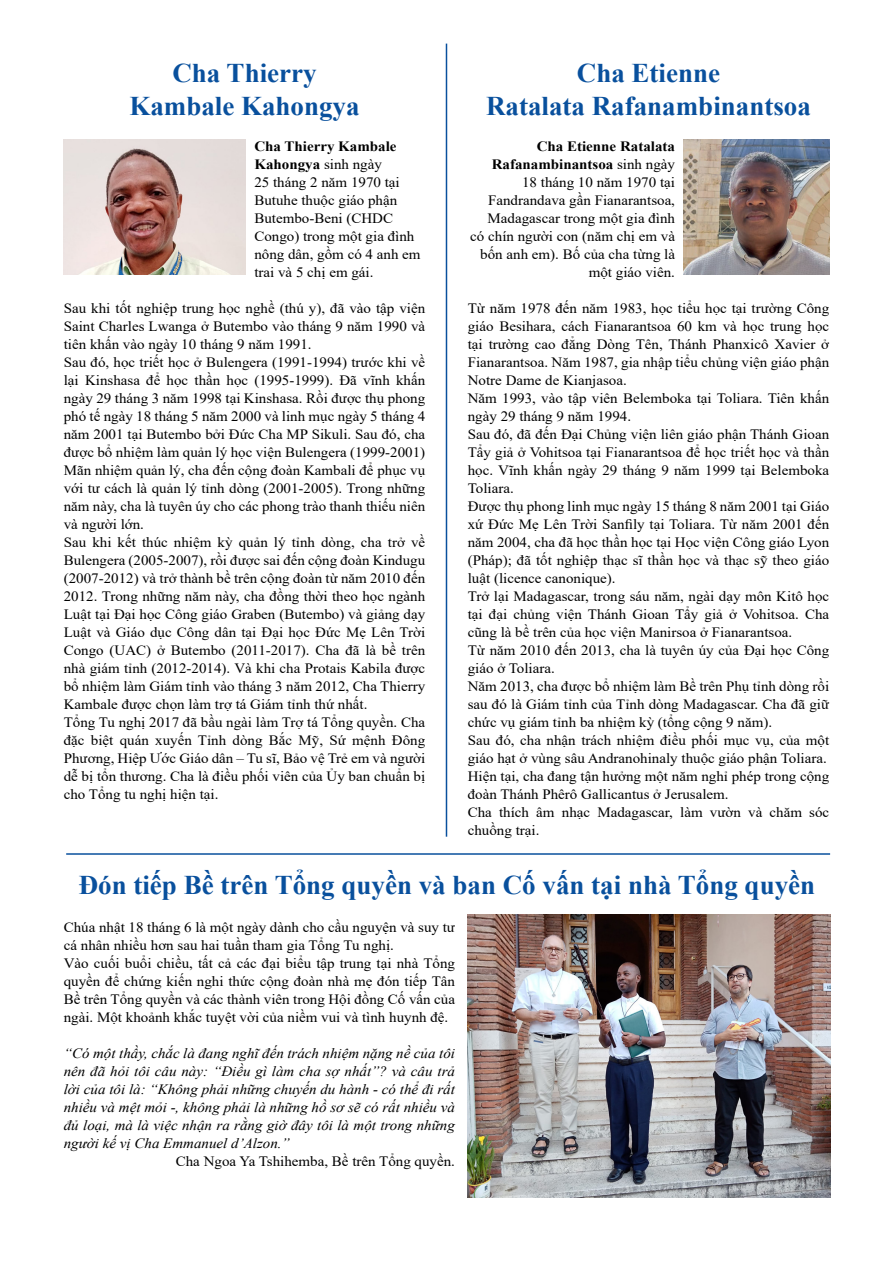
<style>
.page{position:relative;width:893px;height:1263px;background:#fff}
.page>*{position:absolute;margin:0;border:0;box-sizing:border-box;transform-origin:0 0}
._1_titolo_articolo{font:700 27px "Times New Roman";color:#09509d}
.Normale{font:14.25px/18px "Times New Roman";color:#000;text-align:justify;scale:1.05 1}
.Normale-2{font:italic 14.25px/18px "Times New Roman";color:#000;text-align:justify;scale:1.05 1}
.s1{font-weight:700}
</style>
<div class="page">
<img style="left:684px;top:139px;width:145px;height:136px">
<img style="left:64px;top:139px;width:182px;height:136px">
<hr style="left:66px;top:853px;width:764px;height:2px;background:#09509d">
<hr style="left:446px;top:44px;width:1px;height:793px;background:#09509d">
<img style="left:468px;top:914px;width:362px;height:283px">
<p class="_1_titolo_articolo" style="left:172px;top:54px;width:146px">Cha Thierry</p>
<p class="_1_titolo_articolo" style="left:129px;top:86px;width:232px">Kambale Kahongya</p>
<p class="Normale" style="left:254px;top:137px;width:160px;text-align:left"><span class="s1">Cha Thierry Kambale<br>Kahongya</span> sinh ngày<br>25 tháng 2 năm 1970 tại<br>Butuhe thuộc giáo phận<br>Butembo-Beni (CHDC<br>Congo) trong một gia đình nông dân, gồm có 4 anh em trai và 5 chị em gái.</p>
<p class="Normale" style="left:64px;top:299px;width:346px">Sau khi tốt nghiệp trung học nghề (thú y), đã vào tập viện Saint Charles Lwanga ở Butembo vào tháng 9 năm 1990 và tiên khấn vào ngày 10 tháng 9 năm 1991.</p>
<p class="Normale" style="left:64px;top:353px;width:346px">Sau đó, học triết học ở Bulengera (1991-1994) trước khi về lại Kinshasa để học thần học (1995-1999). Đã vĩnh khấn ngày 29 tháng 3 năm 1998 tại Kinshasa. Rồi được thụ phong phó tế ngày 18 tháng 5 năm 2000 và linh mục ngày 5 tháng 4 năm 2001 tại Butembo bởi Đức Cha MP Sikuli. Sau đó, cha được bổ nhiệm làm quản lý học viện Bulengera (1999-2001)</p>
<p class="Normale" style="left:64px;top:461px;width:346px">Mãn nhiệm quản lý, cha đến cộng đoàn Kambali để phục vụ với tư cách là quản lý tỉnh dòng (2001-2005). Trong những năm này, cha là tuyên úy cho các phong trào thanh thiếu niên và người lớn.</p>
<p class="Normale" style="left:64px;top:533px;width:346px">Sau khi kết thúc nhiệm kỳ quản lý tỉnh dòng, cha trở về Bulengera (2005-2007), rồi được sai đến cộng đoàn Kindugu (2007-2012) và trở thành bề trên cộng đoàn từ năm 2010 đến 2012. Trong những năm này, cha đồng thời theo học ngành Luật tại Đại học Công giáo Graben (Butembo) và giảng dạy Luật và Giáo dục Công dân tại Đại học Đức Mẹ Lên Trời Congo (UAC) ở Butembo (2011-2017). Cha đã là bề trên nhà giám tỉnh (2012-2014). Và khi cha Protais Kabila được bổ nhiệm làm Giám tỉnh vào tháng 3 năm 2012, Cha Thierry Kambale được chọn làm trợ tá Giám tỉnh thứ nhất.</p>
<p class="Normale" style="left:64px;top:713px;width:346px">Tổng Tu nghị 2017 đã bầu ngài làm Trợ tá Tổng quyền. Cha đặc biệt quán xuyến Tỉnh dòng Bắc Mỹ, Sứ mệnh Đông Phương, Hiệp Ước Giáo dân – Tu sĩ, Bảo vệ Trẻ em và người dễ bị tổn thương. Cha là điều phối viên của Ủy ban chuẩn bị cho Tổng tu nghị hiện tại.</p>
<p class="_1_titolo_articolo" style="left:577px;top:54px;width:145px">Cha Etienne</p>
<p class="_1_titolo_articolo" style="left:486px;top:86px;width:326px">Ratalata Rafanambinantsoa</p>
<p class="Normale" style="left:470px;top:137px;width:197px;text-align:right"><span class="s1">Cha Etienne Ratalata<br>Rafanambinantsoa</span> sinh ngày<br>18 tháng 10 năm 1970 tại<br>Fandrandava gần Fianarantsoa,<br>Madagascar trong một gia đình có chín người con (năm chị em và bốn anh em). Bố của cha từng là một giáo viên.</p>
<p class="Normale" style="left:468px;top:299px;width:346px">Từ năm 1978 đến năm 1983, học tiểu học tại trường Công giáo Besihara, cách Fianarantsoa 60 km và học trung học tại trường cao đẳng Dòng Tên, Thánh Phanxicô Xavier ở Fianarantsoa. Năm 1987, gia nhập tiểu chủng viện giáo phận Notre Dame de Kianjasoa.</p>
<p class="Normale" style="left:468px;top:389px;width:346px">Năm 1993, vào tập viên Belemboka tại Toliara. Tiên khấn ngày 29 tháng 9 năm 1994.</p>
<p class="Normale" style="left:468px;top:425px;width:346px">Sau đó, đã đến Đại Chủng viện liên giáo phận Thánh Gioan Tẩy giả ở Vohitsoa tại Fianarantsoa để học triết học và thần học. Vĩnh khấn ngày 29 tháng 9 năm 1999 tại Belemboka Toliara.</p>
<p class="Normale" style="left:468px;top:497px;width:346px">Được thụ phong linh mục ngày 15 tháng 8 năm 2001 tại Giáo xứ Đức Mẹ Lên Trời Sanfily tại Toliara. Từ năm 2001 đến năm 2004, cha đã học thần học tại Học viện Công giáo Lyon (Pháp); đã tốt nghiệp thạc sĩ thần học và thạc sỹ theo giáo luật (licence canonique).</p>
<p class="Normale" style="left:468px;top:587px;width:346px">Trở lại Madagascar, trong sáu năm, ngài dạy môn Kitô học tại đại chủng viện Thánh Gioan Tẩy giả ở Vohitsoa. Cha cũng là bề trên của học viện Manirsoa ở Fianarantsoa.</p>
<p class="Normale" style="left:468px;top:641px;width:346px">Từ năm 2010 đến 2013, cha là tuyên úy của Đại học Công giáo ở Toliara.</p>
<p class="Normale" style="left:468px;top:677px;width:346px">Năm 2013, cha được bổ nhiệm làm Bề trên Phụ tỉnh dòng rồi sau đó là Giám tỉnh của Tỉnh dòng Madagascar. Cha đã giữ chức vụ giám tỉnh ba nhiệm kỳ (tổng cộng 9 năm).</p>
<p class="Normale" style="left:468px;top:731px;width:346px">Sau đó, cha nhận trách nhiệm điều phối mục vụ, của một giáo hạt ở vùng sâu Andranohinaly thuộc giáo phận Toliara.</p>
<p class="Normale" style="left:468px;top:767px;width:346px">Hiện tại, cha đang tận hưởng một năm nghỉ phép trong cộng đoàn Thánh Phêrô Gallicantus ở Jerusalem.</p>
<p class="Normale" style="left:468px;top:803px;width:346px">Cha thích âm nhạc Madagascar, làm vườn và chăm sóc chuồng trại.</p>
<p class="_1_titolo_articolo" style="left:79px;top:866px;width:738px">Đón tiếp Bề trên Tổng quyền và ban Cố vấn tại nhà Tổng quyền</p>
<p class="Normale" style="left:64px;top:917px;width:374px">Chúa nhật 18 tháng 6 là một ngày dành cho cầu nguyện và suy tư cá nhân nhiều hơn sau hai tuần tham gia Tổng Tu nghị.</p>
<p class="Normale" style="left:64px;top:953px;width:374px">Vào cuối buổi chiều, tất cả các đại biểu tập trung tại nhà Tổng quyền để chứng kiến nghi thức cộng đoàn nhà mẹ đón tiếp Tân Bề trên Tổng quyền và các thành viên trong Hội đồng Cố vấn của ngài. Một khoảnh khắc tuyệt vời của niềm vui và tình huynh đệ.</p>
<p class="Normale-2" style="left:64px;top:1044px;width:374px">“Có một thầy, chắc là đang nghĩ đến trách nhiệm nặng nề của tôi nên đã hỏi tôi câu này: “Điều gì làm cha sợ nhất”? và câu trả lời của tôi là: “Không phải những chuyến du hành - có thể đi rất nhiều và mệt mỏi -, không phải là những hồ sơ sẽ có rất nhiều và đủ loại, mà là việc nhận ra rằng giờ đây tôi là một trong những người kế vị Cha Emmanuel d’Alzon.”</p>
<p class="Normale" style="left:176px;top:1151px;width:267px">Cha Ngoa Ya Tshihemba, Bề trên Tổng quyền.</p>
</div>
